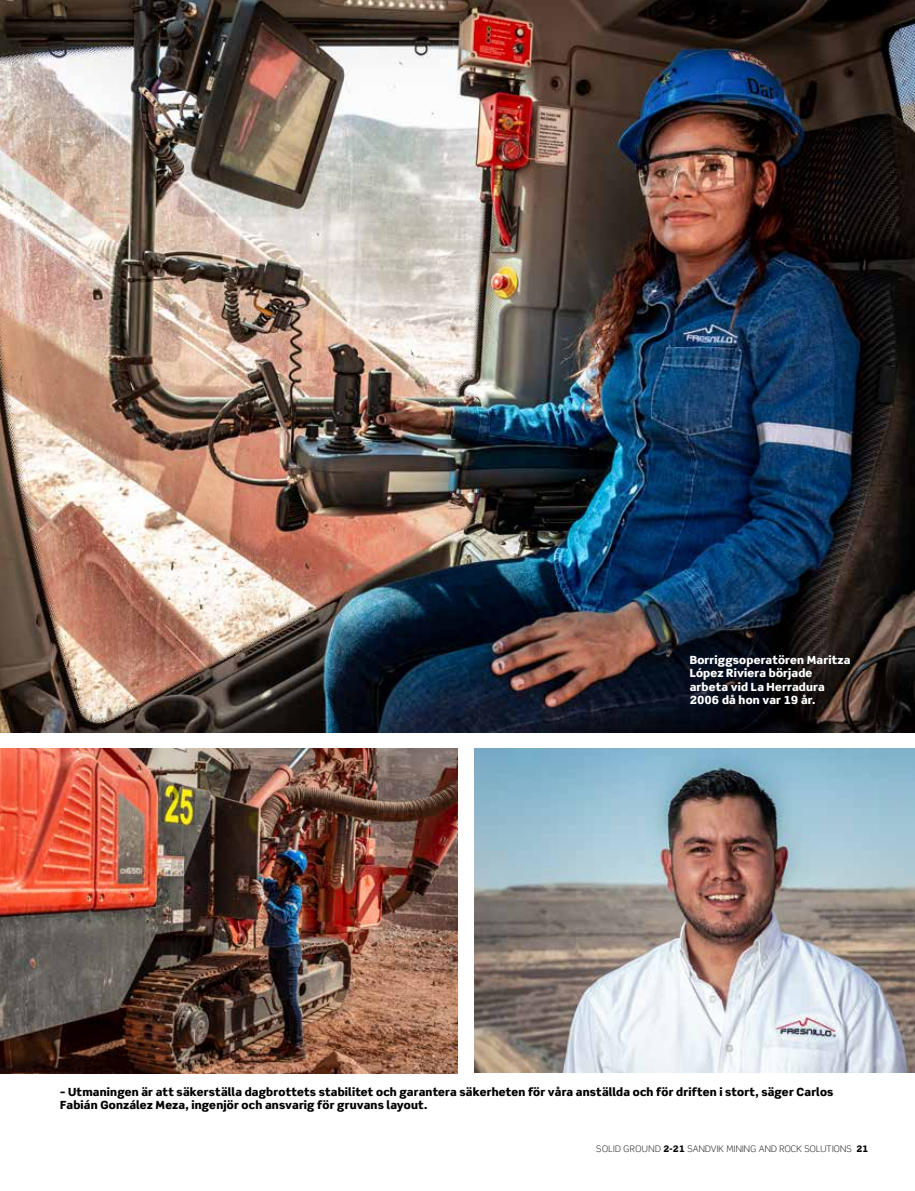
<style>
.page{position:relative;width:915px;height:1191px;background:#fff}
.page>*{position:absolute;margin:0;border:0;box-sizing:border-box;transform-origin:0 0}
.t1{font:900 11.25px/13.5px "Scene Pro";letter-spacing:.015em;color:#000}
.t2{font:900 11.25px/13.5px "Scene Pro";letter-spacing:.015em;color:#fff}
.t3{font:300 9px "Scene Pro";letter-spacing:.025em;color:#000}
.s1{font-weight:900}
</style>
<div class="page">
<img style="left:0;top:0;width:914px;height:732px">
<img style="left:0;top:748px;width:457px;height:325px">
<img style="left:474px;top:748px;width:440px;height:324px">
<img style="left:0;top:749px;width:1px;height:323px">
<p class="t2" style="left:689px;top:653px;width:162px">Borriggsoperatören Maritza<br>López Riviera började arbeta vid La Herradura<br>2006 då hon var 19 år.</p>
<p class="t1" style="left:60px;top:1084px;width:774px">– Utmaningen är att säkerställa dagbrottets stabilitet och garantera säkerheten för våra anställda och för driften i stort, säger Carlos<br>Fabián González Meza, ingenjör och ansvarig för gruvans layout.</p>
<p class="t3" style="left:596px;top:1143px;width:273px">SOLID GROUND <span class="s1">2-21</span> SANDVIK MINING AND ROCK SOLUTIONS <span class="s1">21</span></p>
</div>
